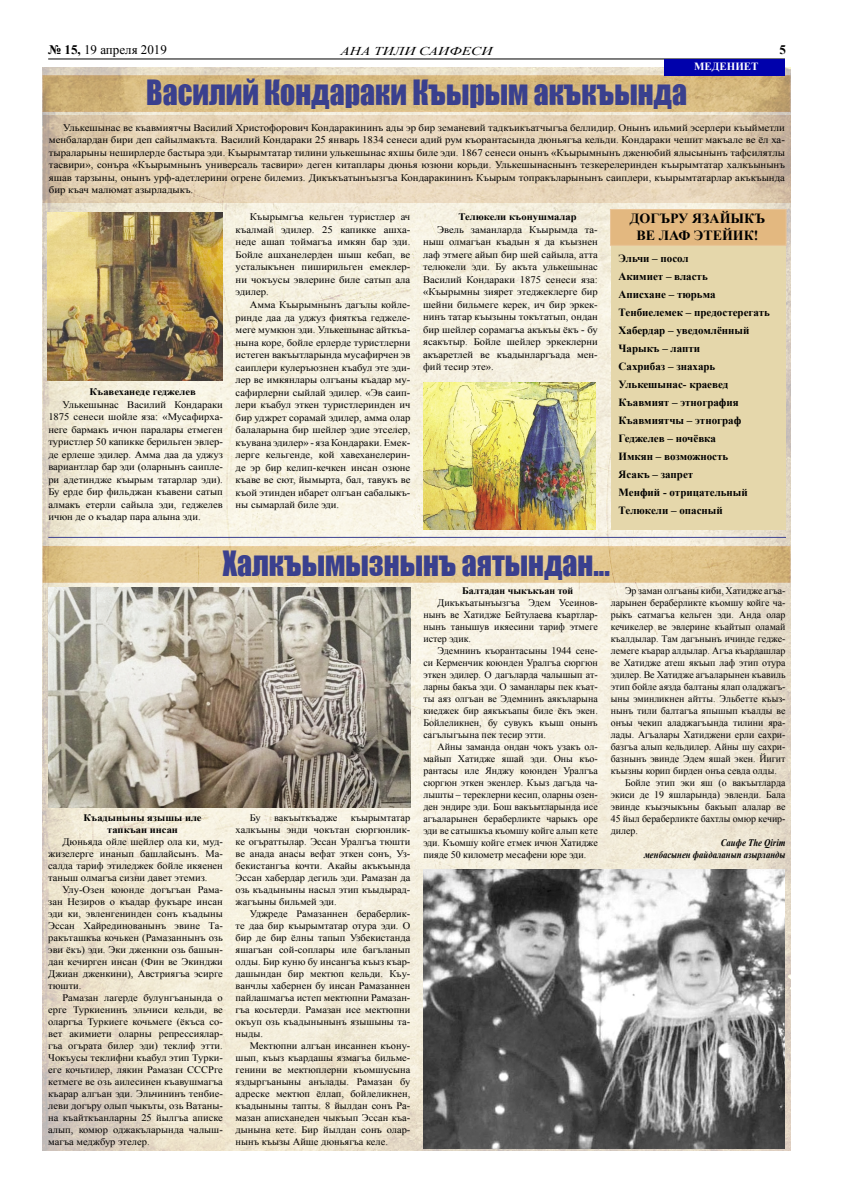
<style>
.page{position:relative;width:842px;height:1191px;background:#fff}
.page>*{position:absolute;margin:0;border:0;box-sizing:border-box;transform-origin:0 0}
.t1{font:32px "Impact";color:#3a408e;scale:.93 1}
.t2{font:700 14px/16.8px "Times New Roman";color:#000;text-align:center}
.t3{font:13px "Times New Roman";color:#000}
.t4{font:700 13px "Times New Roman";color:#000}
.t5{font:italic 12px "Times New Roman";color:#000;scale:1.28 1}
.t6{font:700 11px/18px "Times New Roman";color:#000}
.t7{font:700 11px "Times New Roman";color:#fff}
.t8{font:10px/12px "Times New Roman";color:#000;text-align:justify}
.t9{font:10px/12.5px "Times New Roman";color:#000;text-align:justify;scale:1.06 1}
.t10{font:10px/12px "Times New Roman";color:#000;text-align:justify;scale:1.04 1}
.t11{font:10px/12px "Times New Roman";color:#000;text-align:justify;scale:1.05 1}
.t12{font:10px/12.5px "Times New Roman";color:#000;text-align:justify;scale:1.08 1}
.t13{font:10px/12.5px "Times New Roman";color:#000;text-align:justify;scale:1.07 1}
.t14{font:italic 700 10px/12px "Times New Roman";color:#000;text-align:right;scale:.87 1}
.t15{font:700 10px "Times New Roman";color:#000;scale:1.06 1}
.t16{font:700 10px/12px "Times New Roman";color:#000;text-align:center;scale:1.05 1}
.t17{font:700 10px "Times New Roman";color:#000}
.s1{font-weight:700}
</style>
<div class="page">
<img style="left:43px;top:67px;width:747px;height:1083px">
<hr style="left:48px;top:59px;width:737px;height:1px;background:#000">
<div style="left:664px;top:59px;width:121px;height:16px;background:#0001ac"></div>
<div style="left:612px;top:222px;width:174px;height:308px;background:#e5d7ab"></div>
<div style="left:610px;top:209px;width:176px;height:37px;background:#e3b880;border:1px solid #e9c396"></div>
<hr style="left:48px;top:537px;width:738px;height:1px;background:#3a408e">
<img style="left:48px;top:587px;width:362px;height:220px">
<img style="left:423px;top:869px;width:362px;height:279px">
<img style="left:48px;top:212px;width:174px;height:168px">
<img style="left:423px;top:382px;width:173px;height:147px">
<h3 class="t3" style="left:48px;top:41px;width:120px"><span class="s1">№ 15,</span> 19 апреля 2019</h3>
<p class="t5" style="left:341px;top:42px;width:120px">АНА ТИЛИ САИФЕСИ</p>
<h3 class="t4" style="left:779px;top:40px;width:8px">5</h3>
<p class="t7" style="left:694px;top:58px;width:66px">МЕДЕНИЕТ</p>
<h1 class="t1" style="left:146px;top:68px;width:583px">Василий Кондараки Къырым акъкъында</h1>
<p class="t12" style="left:49px;top:121px;width:683px;text-indent:14px">Улькешынас ве къавмиятчы Василий Христофорович Кондаракининъ ады эр бир земаневий тадкъикъатчыгъа беллидир. Онынъ ильмий эсерлери къыйметли менбалардан бири деп сайылмакъта. Василий Кондараки 25 январь 1834 сенеси адий рум къорантасында дюньягъа кельди. Кондараки чешит макъале ве ёл ха&shy;тыраларыны неширлерде бастыра эди. Къырымтатар тилини улькешынас яхшы биле эди. 1867 сенеси онынъ «Къырымнынъ дженюбий ялысынынъ тафсилятлы тасвири», сонъра «Къырымнынъ универсаль тасвири» деген китаплары дюнья юзюни корьди. Улькешынаснынъ тезкерелеринден къырымтатар халкъынынъ яшав тарзыны, онынъ урф-адетлерини огрене билемиз. Дикъкъатынъызгъа Кондаракининъ Къырым топракъларынынъ саиплери, къырымтатарлар акъкъында бир къач малюмат азырладыкъ.</p>
<p class="t15" style="left:89px;top:385px;width:102px">Къавеханеде геджелев</p>
<p class="t9" style="left:48px;top:398px;width:166px;text-indent:14px">Улькешынас Василий Кондараки 1875 сенеси шойле яза: «Мусафирха&shy;неге бармакъ ичюн паралары етмеген туристлер 50 капикке берильген эвлер&shy;де ерлеше эдилер. Амма даа да уджуз вариантлар бар эди (оларнынъ саипле&shy;ри адетиндже къырым татарлар эди).<br>Бу ерде бир фильджан къавени сатып алмакъ етерли сайыла эди, геджелев ичюн де о къадар пара алына эди.</p>
<p class="t13" style="left:236px;top:211px;width:165px;text-indent:14px">Къырымгъа кельген туристлер ач къалмай эдилер. 25 капикке ашха&shy;неде ашап тоймагъа имкян бар эди.<br>Бойле ашханелерден шыш кебап, ве усталыкънен пиширильген емеклер&shy;ни чокъусы эвлерине биле сатып ала эдилер.</p>
<p class="t9" style="left:236px;top:298px;width:166px;text-indent:14px">Амма Къырымнынъ дагълы койле&shy;ринде даа да уджуз фияткъа геджеле&shy;меге мумкюн эди. Улькешынас айткъа&shy;нына коре, бойле ерлерде туристлерни истеген вакъытларында мусафирчен эв саиплери кулеръюзнен къабул эте эди&shy;лер ве имкянлары олгъаны къадар му&shy;сафирлерни сыйлай эдилер. «Эв саип&shy;лери къабул эткен туристлеринден ич бир уджрет сорамай эдилер, амма олар балаларына бир шейлер эдие этселер, къувана эдилер» - яза Кондараки. Емек&shy;лерге кельгенде, кой хавеханелерин&shy;де эр бир келип-кечкен инсан озюне къаве ве сют, йымырта, бал, тавукъ ве къой этинден ибарет олгъан сабалыкъ&shy;ны сымарлай биле эди.</p>
<p class="t15" style="left:458px;top:210px;width:113px">Телюкели къонушмалар</p>
<p class="t9" style="left:423px;top:223px;width:166px;text-indent:14px">Эвель заманларда Къырымда та&shy;ныш олмагъан къадын я да къызнен лаф этмеге айып бир шей сайыла, атта телюкели эди. Бу акъта улькешынас Василий Кондараки 1875 сенеси яза: «Къырымны зиярет этеджеклерге бир шейни бильмеге керек, ич бир эркек&shy;нинъ татар къызыны токътатып, ондан бир шейлер сорамагъа акъкъы ёкъ - бу ясакътыр. Бойле шейлер эркеклерни акъаретлей ве къадынларгъада мен&shy;фий тесир эте».</p>
<h2 class="t2" style="left:630px;top:209px;width:137px">ДОГЪРУ ЯЗАЙЫКЪ<br>ВЕ ЛАФ ЭТЕЙИК!</h2>
<p class="t6" style="left:618px;top:249px;width:153px">Эльчи – посол<br>Акимиет – власть<br>Аписхане – тюрьма<br>Тенбиелемек – предостерегать<br>Хабердар – уведомлённый<br>Чарыкъ – лапти<br>Сахрибаз – знахарь<br>Улькешынас- краевед<br>Къавмият – этнография<br>Къавмиятчы – этнограф<br>Геджелев – ночёвка<br>Имкян – возможность<br>Ясакъ – запрет<br>Менфий - отрицательный<br>Телюкели – опасный</p>
<h1 class="t1" style="left:223px;top:538px;width:418px">Халкъымызнынъ аятындан...</h1>
<p class="t16" style="left:84px;top:811px;width:114px">Къадыныны язышы иле тапкъан инсан</p>
<p class="t11" style="left:48px;top:835px;width:168px;text-indent:14px">Дюньяда ойле шейлер ола ки, муд&shy;жизелерге инанып башлайсынъ. Ма&shy;салда тариф этиледжек бойле икяенен таныш олмагъа сизни давет этемиз.</p>
<p class="t11" style="left:48px;top:883px;width:168px;text-indent:14px">Улу-Озен коюнде догъгъан Рама&shy;зан Незиров о къадар фукъаре инсан эди ки, эвленгенинден сонъ къадыны Эссан Хайрединованынъ эвине Та&shy;ракъташкъа кочькен (Рамазаннынъ озь эви ёкъ) эди. Эки дженкни озь башын&shy;дан кечирген инсан (Фин ве Экинджи Джиан дженкини), Австриягъа эсирге тюшти.</p>
<p class="t11" style="left:48px;top:991px;width:168px;text-indent:14px">Рамазан лагерде булунгъанында о ерге Туркиенинъ эльчиси кельди, ве оларгъа Туркиеге кочьмеге (ёкъса со&shy;вет акимиети оларны репрессиялар&shy;гъа огърата билер эди) теклиф этти.<br>Чокъусы теклифни къабул этип Турки&shy;еге кочьтилер, лякин Рамазан СССРге кетмеге ве озь аилесинен къавушмагъа къарар алгъан эди. Эльчининъ тенбие&shy;леви догъру олып чыкъты, озь Ватаны&shy;на къайткъанларны 25 йылгъа аписке алып, комюр оджакъларында чалыш&shy;магъа меджбур этелер.</p>
<p class="t10" style="left:250px;top:811px;width:12px">Бу</p>
<p class="t10" style="left:274px;top:811px;width:62px">вакъыткъадже</p>
<p class="t10" style="left:236px;top:811px;width:169px;text-indent:115px">къырымтатар халкъыны энди чокътан сюргюнлик&shy;ке огъраттылар. Эссан Уралгъа тюшти ве анада анасы вефат эткен сонъ, Уз&shy;бекистангъа кочти. Акайы акъкъында Эссан хабердар дегиль эди. Рамазан да озь къадыныны насыл этип къыдырад&shy;жагъыны бильмей эди.</p>
<p class="t10" style="left:236px;top:907px;width:169px;text-indent:14px">Уджреде Рамазаннен бераберлик&shy;те даа бир къырымтатар отура эди. О бир де бир ёлны тапып Узбекистанда яшагъан сой-соплары иле багъланып олды. Бир куню бу инсангъа къыз къар&shy;дашындан бир мектюп кельди. Къу&shy;ванчлы хабернен бу инсан Рамазаннен пайлашмагъа истеп мектюпни Рамазан&shy;гъа косьтерди. Рамазан исе мектюпни окъуп озь къадынынынъ язышыны та&shy;ныды.</p>
<p class="t10" style="left:236px;top:1039px;width:169px;text-indent:14px">Мектюпни алгъан инсаннен къону&shy;шып, къыз къардашы язмагъа бильме&shy;генини ве мектюплерни къомшусына яздыргъаныны анълады. Рамазан бу адреске мектюп ёллап, бойлеликнен, къадыныны тапты. 8 йылдан сонъ Ра&shy;мазан аписханеден чыкъып Эссан къа&shy;дынына кете. Бир йылдан сонъ олар&shy;нынъ къызы Айше дюньягъа келе.</p>
<p class="t17" style="left:462px;top:583px;width:113px">Балтадан чыкъкъан той</p>
<p class="t8" style="left:423px;top:596px;width:176px;text-indent:14px">Дикъкъатынъызгъа Эдем Усеинов&shy;нынъ ве Хатидже Бейтулаева къартлар&shy;нынъ танышув икяесини тариф этмеге истер эдик.</p>
<p class="t8" style="left:423px;top:644px;width:176px;text-indent:14px">Эдемнинъ къорантасыны 1944 сене&shy;си Керменчик коюнден Уралгъа сюргюн эткен эдилер. О дагъларда чалышып ат&shy;ларны бакъа эди. О заманлары пек къат&shy;ты аяз олгъан ве Эдемнинъ аякъларына киеджек бир аякъкъапы биле ёкъ экен.<br>Бойлеликнен, бу сувукъ къыш онынъ сагълыгъына пек тесир этти.</p>
<p class="t8" style="left:423px;top:740px;width:176px;text-indent:14px">Айны заманда ондан чокъ узакъ ол&shy;майып Хатидже яшай эди. Оны къо&shy;рантасы иле Янджу коюнден Уралгъа сюргюн эткен экенлер. Къыз дагъда ча&shy;лышты – тереклерни кесип, оларны озен&shy;ден эндире эди. Бош вакъытларында исе агъаларынен бераберликте чарыкъ оре эди ве сатышкъа къомшу койге алып кете эди. Къомшу койге етмек ичюн Хатидже пияде 50 километр месафени юре эди.</p>
<p class="t8" style="left:625px;top:584px;width:162px">Эр заман олгъаны киби, Хатидже агъа-</p>
<p class="t8" style="left:611px;top:596px;width:176px">ларынен бераберликте къомшу койге ча-</p>
<p class="t8" style="left:611px;top:608px;width:176px">рыкъ сатмагъа кельген эди. Анда олар</p>
<p class="t8" style="left:611px;top:620px;width:176px">кечикелер ве эвлерине къайтып оламай</p>
<p class="t8" style="left:611px;top:632px;width:176px">къалдылар. Там дагънынъ ичинде гедже-</p>
<p class="t8" style="left:611px;top:644px;width:176px">лемеге къарар алдылар. Агъа къардашлар</p>
<p class="t8" style="left:611px;top:656px;width:176px">ве Хатидже атеш якъып лаф этип отура</p>
<p class="t8" style="left:611px;top:668px;width:176px">эдилер. Ве Хатидже агъаларынен къавиль</p>
<p class="t8" style="left:611px;top:680px;width:176px">этип бойле аязда балтаны ялап оладжагъ-</p>
<p class="t8" style="left:611px;top:692px;width:176px">ыны эминликнен айтты. Эльбетте къыз-</p>
<p class="t8" style="left:611px;top:704px;width:176px">нынъ тили балтагъа япышып къалды ве</p>
<p class="t8" style="left:611px;top:716px;width:176px">онъы чекип аладжагъында тилини яра-</p>
<p class="t8" style="left:611px;top:728px;width:176px">лады. Агъалары Хатиджени ерли сахри-</p>
<p class="t8" style="left:611px;top:740px;width:176px">базгъа алып кельдилер. Айны шу сахри-</p>
<p class="t8" style="left:611px;top:752px;width:176px">базнынъ эвинде Эдем яшай экен. Йигит</p>
<p class="t8" style="left:611px;top:764px;width:167px">къызны корип бирден онъа севда олды.</p>
<p class="t8" style="left:625px;top:776px;width:162px">Бойле этип эки яш (о вакъытларда</p>
<p class="t8" style="left:611px;top:788px;width:176px">экиси де 19 яшларында) эвленди. Бала</p>
<p class="t8" style="left:611px;top:800px;width:176px">эвинде къызчыкъны бакъып алалар ве</p>
<p class="t8" style="left:611px;top:812px;width:176px">45 йыл бераберликте бахтлы омюр кечир-</p>
<p class="t8" style="left:611px;top:824px;width:29px">дилер.</p>
<p class="t14" style="left:644px;top:836px;width:164px">Саифе The Qirim<br>менбасынен файдаланып азырланды</p>
</div>
